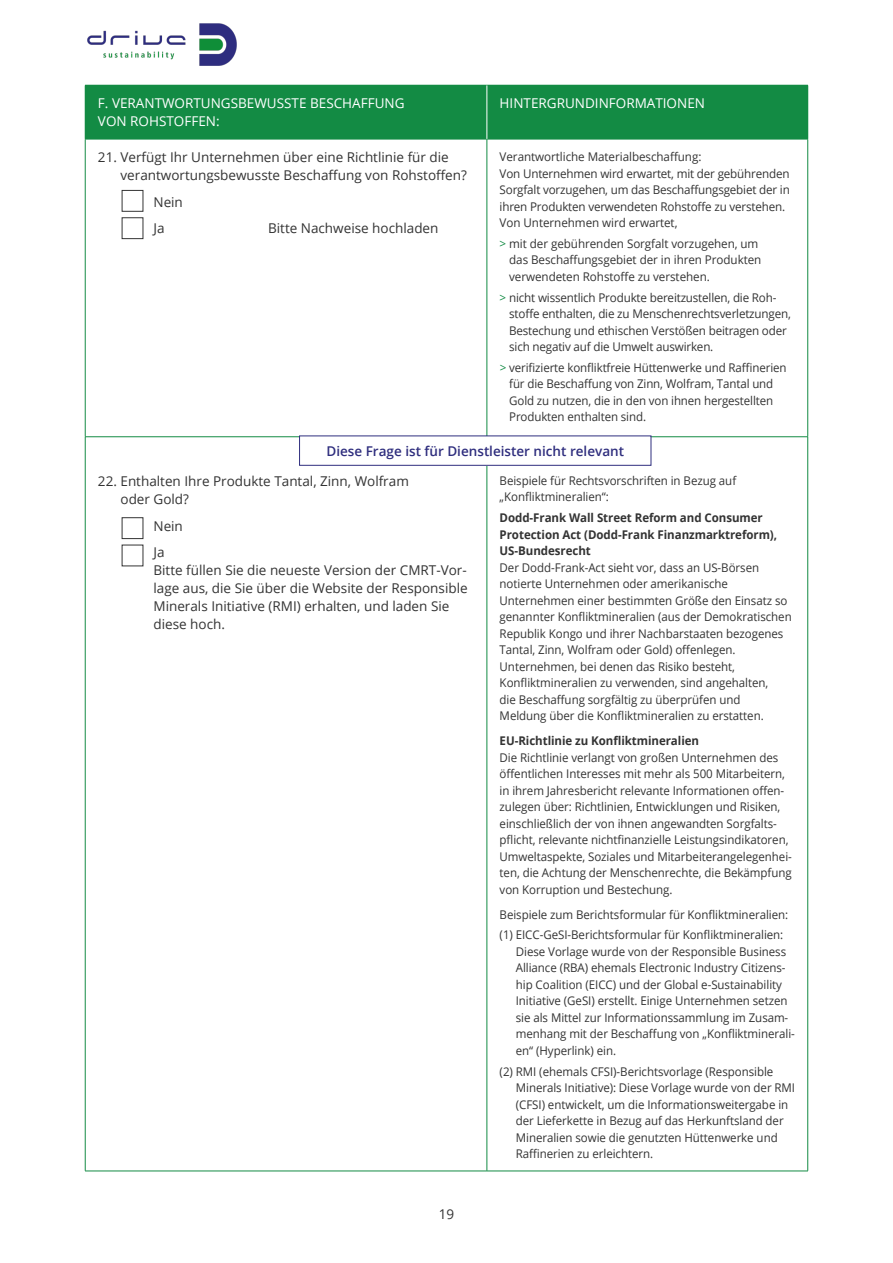
<style>
.page{position:relative;width:893px;height:1263px;background:#fff}
.page>*{position:absolute;margin:0;border:0;box-sizing:border-box;transform-origin:0 0}
.t1{font:13.5px/18px "Open Sans";color:#333}
.t2{font:13.5px/18px "Open Sans";color:#fff}
.t3{font:600 13.5px "Open Sans";color:#2f2e7e}
.t4{font:12px/16.5px "Open Sans";letter-spacing:-.005em;color:#333;scale:.96 1}
.t5{font:12px/16.5px "Open Sans";letter-spacing:-.005em;color:#333}
.t6{font:700 12px/16.5px "Open Sans";letter-spacing:-.005em;color:#333;scale:.96 1}
.s1{color:#138b44}
</style>
<div class="page">
<img style="left:87px;top:23px;width:150px;height:43px">
<div style="left:85px;top:85px;width:402px;height:54px;background:#138b44"></div>
<div style="left:487px;top:85px;width:321px;height:54px;background:#138b44"></div>
<hr style="left:85px;top:139px;width:402px;height:1px;background:#138b44">
<hr style="left:85px;top:139px;width:1px;height:298px;background:#138b44">
<hr style="left:487px;top:139px;width:321px;height:1px;background:#138b44">
<hr style="left:487px;top:139px;width:1px;height:298px;background:#138b44">
<hr style="left:807px;top:139px;width:1px;height:298px;background:#138b44">
<hr style="left:85px;top:436px;width:402px;height:1px;background:#138b44">
<hr style="left:85px;top:437px;width:1px;height:734px;background:#138b44">
<hr style="left:487px;top:436px;width:321px;height:1px;background:#138b44">
<hr style="left:487px;top:437px;width:1px;height:734px;background:#138b44">
<hr style="left:807px;top:437px;width:1px;height:734px;background:#138b44">
<hr style="left:85px;top:1171px;width:402px;height:1px;background:#138b44">
<hr style="left:487px;top:1171px;width:321px;height:1px;background:#138b44">
<hr style="left:487px;top:85px;width:1px;height:54px;background:#fff">
<div style="left:122px;top:517px;width:21px;height:22px;border:1px solid #333"></div>
<div style="left:122px;top:218px;width:21px;height:21px;border:1px solid #333"></div>
<p class="t2" style="left:98px;top:94px;width:308px">F. VERANTWORTUNGSBEWUSSTE BESCHAFFUNG<br>VON ROHSTOFFEN:</p>
<p class="t2" style="left:500px;top:94px;width:207px">HINTERGRUNDINFORMATIONEN</p>
<p class="t1" style="left:121px;top:148px;width:348px;text-indent:-23px">21. Verfügt Ihr Unternehmen über eine Richtlinie für die verantwortungsbewusste Beschaffung von Rohstoffen?</p>
<p class="t1" style="left:153px;top:188px;width:31px;line-height:26.5px">Nein<br>Ja</p>
<p class="t5" style="left:500px;top:148px;width:292px">Verantwortliche Materialbeschaffung:<br>Von Unternehmen wird erwartet, mit der gebührenden Sorgfalt vorzugehen, um das Beschaffungsgebiet der in ihren Produkten verwendeten Rohstoffe zu verstehen.<br>Von Unternehmen wird erwartet,</p>
<p class="t5" style="left:509px;top:235px;width:254px;text-indent:-10px"><span class="s1">&gt;</span> mit der gebührenden Sorgfalt vorzugehen, um das Beschaffungsgebiet der in ihren Produkten verwendeten Rohstoffe zu verstehen.</p>
<p class="t5" style="left:509px;top:289px;width:283px;text-indent:-10px"><span class="s1">&gt;</span> nicht wissentlich Produkte bereitzustellen, die Roh&shy;stoffe enthalten, die zu Menschenrechtsverletzungen, Bestechung und ethischen Verstößen beitragen oder sich negativ auf die Umwelt auswirken.</p>
<p class="t4" style="left:509px;top:359px;width:290px;text-indent:-10px"><span class="s1">&gt;</span> verifizierte konfliktfreie Hüttenwerke und Raffinerien für die Beschaffung von Zinn, Wolfram, Tantal und Gold zu nutzen, die in den von ihnen hergestellten Produkten enthalten sind.</p>
<p class="t1" style="left:268px;top:219px;width:172px">Bitte Nachweise hochladen</p>
<p class="t3" style="left:326px;top:442px;width:299px">Diese Frage ist für Dienstleister nicht relevant</p>
<p class="t1" style="left:121px;top:472px;width:290px;text-indent:-23px">22. Enthalten Ihre Produkte Tantal, Zinn, Wolfram oder Gold?</p>
<p class="t1" style="left:153px;top:512px;width:31px;line-height:26.5px">Nein<br>Ja</p>
<p class="t1" style="left:153px;top:561px;width:316px">Bitte füllen Sie die neueste Version der CMRT-Vor&shy;lage aus, die Sie über die Website der Responsible Minerals Initiative (RMI) erhalten, und laden Sie diese hoch.</p>
<p class="t1" style="left:439px;top:1205px;width:17px">19</p>
<p class="t4" style="left:500px;top:472px;width:248px">Beispiele für Rechtsvorschriften in Bezug auf „Konfliktmineralien“:</p>
<p class="t6" style="left:500px;top:509px;width:291px">Dodd-Frank Wall Street Reform and Consumer<br>Protection Act (Dodd-Frank Finanzmarktreform),<br>US-Bundesrecht</p>
<p class="t4" style="left:500px;top:559px;width:306px">Der Dodd-Frank-Act sieht vor, dass an US-Börsen notierte Unternehmen oder amerikanische Unternehmen einer bestimmten Größe den Einsatz so genannter Konfliktmineralien (aus der Demokratischen Republik Kongo und ihrer Nachbarstaaten bezogenes Tantal, Zinn, Wolfram oder Gold) offenlegen.<br>Unternehmen, bei denen das Risiko besteht, Konfliktmineralien zu verwenden, sind angehalten,<br>die Beschaffung sorgfältig zu überprüfen und<br>Meldung über die Konfliktmineralien zu erstatten.</p>
<p class="t6" style="left:500px;top:732px;width:209px">EU-Richtlinie zu Konfliktmineralien</p>
<p class="t4" style="left:500px;top:749px;width:306px">Die Richtlinie verlangt von großen Unternehmen des öffentlichen Interesses mit mehr als 500 Mitarbeitern, in ihrem Jahresbericht relevante Informationen offen&shy;zulegen über: Richtlinien, Entwicklungen und Risiken, einschließlich der von ihnen angewandten Sorgfalts&shy;pflicht, relevante nichtfinanzielle Leistungsindikatoren, Umweltaspekte, Soziales und Mitarbeiterangelegenhei&shy;ten, die Achtung der Menschenrechte, die Bekämpfung von Korruption und Bestechung.</p>
<p class="t4" style="left:500px;top:904px;width:302px;line-height:20.7px">Beispiele zum Berichtsformular für Konfliktmineralien: (1) EICC-GeSI-Berichtsformular für Konfliktmineralien:</p>
<p class="t4" style="left:516px;top:943px;width:292px">Diese Vorlage wurde von der Responsible Business Alliance (RBA) ehemals Electronic Industry Citizens&shy;hip Coalition (EICC) und der Global e-Sustainability Initiative (GeSI) erstellt. Einige Unternehmen setzen sie als Mittel zur Informationssammlung im Zusam&shy;menhang mit der Beschaffung von „Konfliktminerali&shy;en“ (Hyperlink) ein.</p>
<p class="t4" style="left:516px;top:1063px;width:292px;text-indent:-16px">(2) RMI (ehemals CFSI)-Berichtsvorlage (Responsible Minerals Initiative): Diese Vorlage wurde von der RMI (CFSI) entwickelt, um die Informationsweitergabe in der Lieferkette in Bezug auf das Herkunftsland der Mineralien sowie die genutzten Hüttenwerke und Raffinerien zu erleichtern.</p>
</div>
